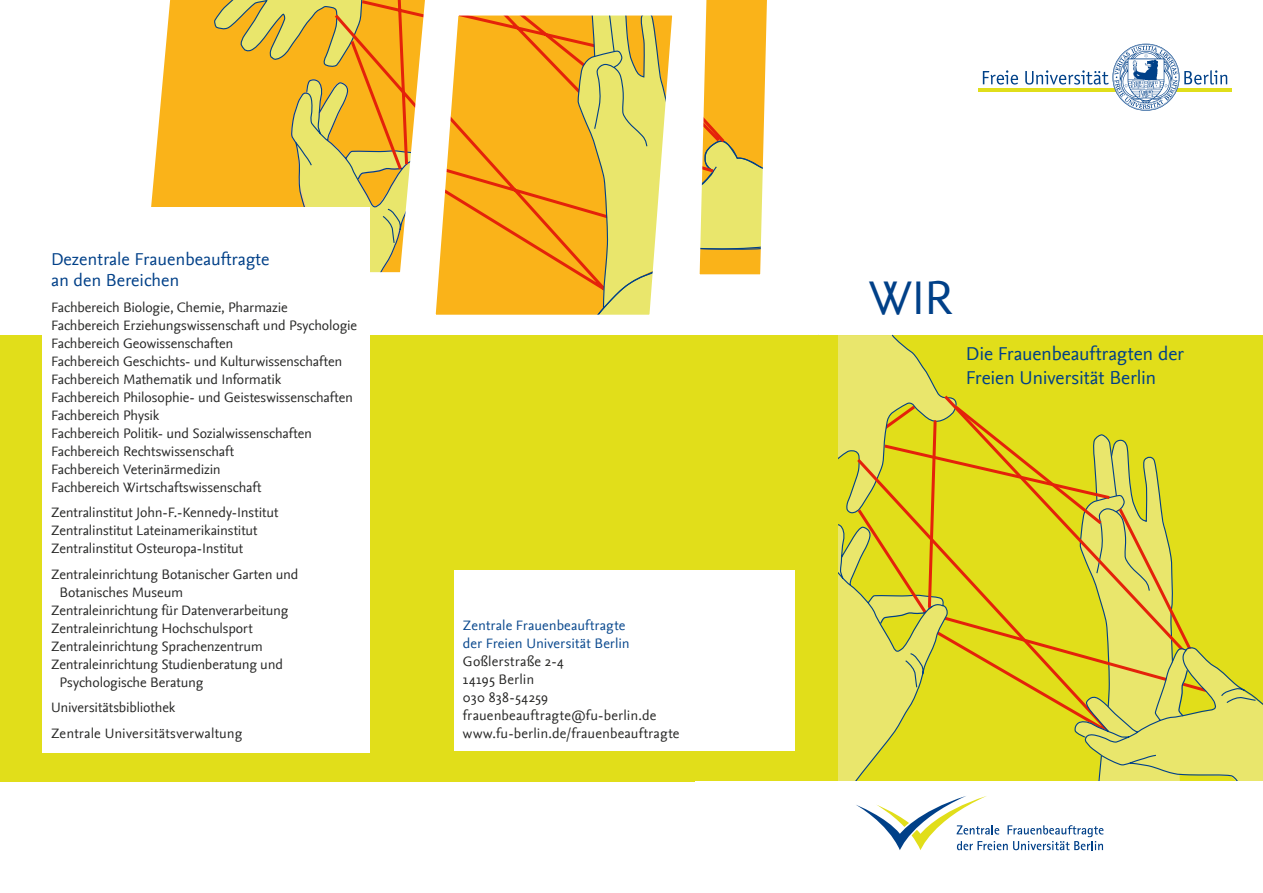
<style>
.page{position:relative;width:1263px;height:893px;background:#fff}
.page>*{position:absolute;margin:0;border:0;box-sizing:border-box;transform-origin:0 0}
.t1{font:49.5px "Nexus Sans";color:#004088}
.t2{font:19.5px/24px "Nexus Sans";letter-spacing:-.01em;color:#004088}
.t3{font:18px/21.6px "Nexus Sans";color:#004088}
.t4{font:14.25px/18px "Nexus Sans";letter-spacing:-.01em;color:#272726}
.t5{font:14.25px/18px "Nexus Sans";letter-spacing:.015em;color:#272726}
.t6{font:14.25px/18px "Nexus Sans";letter-spacing:.005em;color:#08478d}
</style>
<div class="page">
<div style="left:838px;top:335px;width:425px;height:452px;background:#e1de1a"></div>
<svg style="left:1211px;top:663px;width:52px;height:118px"></svg>
<div style="left:0;top:335px;width:838px;height:446px;background:#e1de1a"></div>
<svg style="left:983px;top:70px;width:35px;height:15px"></svg>
<hr style="left:978px;top:88px;width:253px;height:4px;background:#e0de1b">
<svg style="left:1025px;top:44px;width:202px;height:67px"></svg>
<div style="left:695px;top:781px;width:568px;height:112px;background:#fff"></div>
<div style="left:454px;top:570px;width:341px;height:180px;background:#fff"></div>
<svg style="left:455px;top:15px;width:83px;height:300px;background:#f8ab19"></svg>
<svg style="left:435px;top:61px;width:20px;height:254px"></svg>
<svg style="left:151px;top:0;width:295px;height:290px"></svg>
<svg style="left:538px;top:0;width:229px;height:315px"></svg>
<svg style="left:735px;top:334px;width:476px;height:516px"></svg>
<div style="left:43px;top:207px;width:327px;height:545px;background:#fff"></div>
<p class="t3" style="left:51px;top:248px;width:220px">Dezentrale Frauenbeauftragte an den Bereichen</p>
<p class="t4" style="left:51px;top:298px;width:308px">Fachbereich Biologie, Chemie, Pharmazie Fachbereich Erziehungswissenschaft und Psychologie Fachbereich Geowissenschaften<br>Fachbereich Geschichts- und Kulturwissenschaften Fachbereich Mathematik und Informatik<br>Fachbereich Philosophie- und Geisteswissenschaften Fachbereich Physik<br>Fachbereich Politik- und Sozialwissenschaften Fachbereich Rechtswissenschaft<br>Fachbereich Veterinärmedizin<br>Fachbereich Wirtschaftswissenschaft</p>
<p class="t4" style="left:51px;top:504px;width:229px">Zentralinstitut John-F.-Kennedy-Institut<br>Zentralinstitut Lateinamerikainstitut<br>Zentralinstitut Osteuropa-Institut</p>
<p class="t4" style="left:51px;top:565px;width:249px">Zentraleinrichtung Botanischer Garten und</p>
<p class="t4" style="left:60px;top:583px;width:125px">Botanisches Museum</p>
<p class="t4" style="left:51px;top:601px;width:239px">Zentraleinrichtung für Datenverarbeitung</p>
<p class="t4" style="left:51px;top:619px;width:203px">Zentraleinrichtung Hochschulsport</p>
<p class="t4" style="left:51px;top:637px;width:213px">Zentraleinrichtung Sprachenzentrum</p>
<p class="t4" style="left:51px;top:655px;width:234px">Zentraleinrichtung Studienberatung und</p>
<p class="t4" style="left:60px;top:673px;width:145px">Psychologische Beratung</p>
<p class="t4" style="left:51px;top:695px;width:193px;line-height:25.7px">Universitätsbibliothek<br>Zentrale Universitätsverwaltung</p>
<p class="t6" style="left:463px;top:616px;width:168px">Zentrale Frauenbeauftragte der Freien Universität Berlin</p>
<p class="t5" style="left:463px;top:652px;width:218px">Goßlerstraße 2-4<br>14195 Berlin<br>030 838-54259 frauenbeauftragte@fu-berlin.de www.fu-berlin.de/frauenbeauftragte</p>
<h1 class="t1" style="left:869px;top:270px;width:85px">WIR</h1>
<h2 class="t2" style="left:966px;top:342px;width:219px">Die Frauenbeauftragten der<br>Freien Universität Berlin</h2>
</div>
